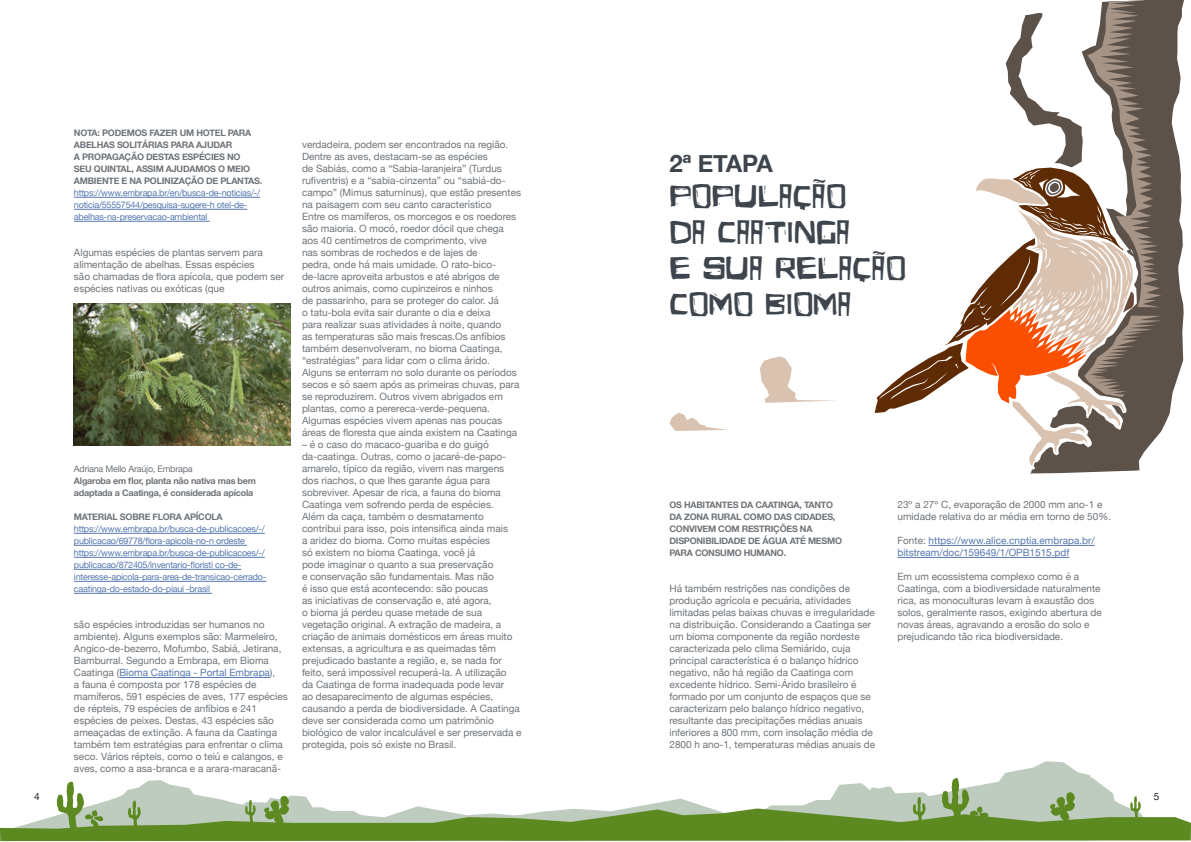
<style>
.page{position:relative;width:1191px;height:842px;background:#fff}
.page>*{position:absolute;margin:0;border:0;box-sizing:border-box;transform-origin:0 0}
.Para_chowmow{font:34px "Eldes Cordel v 3 Regular";color:#3e454c}
.Para_chowmow-2{font:700 24px "Helvetica Neue";color:#3e454c}
.Para_chowmow-3{font:10px/12px "Helvetica Neue";color:#6e7479}
.Para_chowmow-4{font:10px/12px "Helvetica Neue";color:#5678b0}
.t1{font:10px "Helvetica Neue";color:#231f20}
.quote{font:9px/12px "Helvetica Neue";letter-spacing:-.025em;color:#5678b0}
.quote-2{font:700 9px/12px "Helvetica Neue";letter-spacing:-.025em;color:#6e7479}
.quote-3{font:9px "Helvetica Neue";letter-spacing:-.025em;color:#6e7479}
.s1{color:#5678b0}
.s2{color:#6e7479}
</style>
<div class="page">
<hr style="left:928px;top:545px;width:166px;height:1px;background:#5678b0">
<hr style="left:897px;top:557px;width:172px;height:1px;background:#5678b0">
<svg style="left:1031px;top:0;width:153px;height:473px;fill:#5c524a"></svg>
<svg style="left:874px;top:1px;width:288px;height:471px"></svg>
<hr style="left:119px;top:677px;width:151px;height:1px;background:#5678b0">
<img style="left:74px;top:304px;width:217px;height:141px">
<hr style="left:74px;top:533px;width:191px;height:1px;background:#5678b0">
<hr style="left:74px;top:545px;width:173px;height:1px;background:#5678b0">
<hr style="left:74px;top:557px;width:191px;height:1px;background:#5678b0">
<hr style="left:74px;top:569px;width:167px;height:1px;background:#5678b0">
<hr style="left:74px;top:581px;width:192px;height:1px;background:#5678b0">
<hr style="left:74px;top:593px;width:138px;height:1px;background:#5678b0">
<svg style="left:669px;top:412px;width:58px;height:19px"></svg>
<svg style="left:760px;top:356px;width:76px;height:47px"></svg>
<svg style="left:1001px;top:761px;width:92px;height:17px;fill:#bdccbf"></svg>
<svg style="left:0;top:778px;width:1191px;height:63px"></svg>
<hr style="left:74px;top:197px;width:186px;height:1px;background:#5678b0">
<hr style="left:74px;top:209px;width:173px;height:1px;background:#5678b0">
<hr style="left:74px;top:221px;width:136px;height:1px;background:#5678b0">
<p class="quote-2" style="left:74px;top:127px;width:190px">NOTA: PODEMOS FAZER UM HOTEL PARA ABELHAS SOLITÁRIAS PARA AJUDAR<br>A PROPAGAÇÃO DESTAS ESPÉCIES NO<br>SEU QUINTAL, ASSIM AJUDAMOS O MEIO AMBIENTE E NA POLINIZAÇÃO DE PLANTAS.</p>
<p class="quote" style="left:74px;top:188px;width:188px">https://www.embrapa.br/en/busca-de-noticias/-/ noticia/55557544/pesquisa-sugere-h otel-de&shy;abelhas-na-preservacao-ambiental</p>
<p class="Para_chowmow-3" style="left:74px;top:247px;width:190px">Algumas espécies de plantas servem para alimentação de abelhas. Essas espécies</p>
<p class="Para_chowmow-3" style="left:74px;top:271px;width:212px">são chamadas de flora apícola, que podem ser espécies nativas ou exóticas (que</p>
<p class="quote-3" style="left:74px;top:463px;width:120px">Adriana Mello Araújo, Embrapa</p>
<p class="quote-2" style="left:74px;top:475px;width:183px">Algaroba em flor, planta não nativa mas bem adaptada a Caatinga, é considerada apícola</p>
<p class="quote-2" style="left:74px;top:511px;width:150px">MATERIAL SOBRE FLORA APÍCOLA</p>
<p class="quote" style="left:74px;top:524px;width:194px">https://www.embrapa.br/busca-de-publicacoes/-/ publicacao/69778/flora-apicola-no-n ordeste https://www.embrapa.br/busca-de-publicacoes/-/ publicacao/872405/inventario-floristi co-de&shy;interesse-apicola-para-area-de-transicao-cerrado&shy;caatinga-do-estado-do-piaui -brasil</p>
<p class="Para_chowmow-3" style="left:74px;top:619px;width:215px">são espécies introduzidas ser humanos no ambiente). Alguns exemplos são: Marmeleiro, Angico-de-bezerro, Mofumbo, Sabiá, Jetirana, Bamburral. Segundo a Embrapa, em Bioma Caatinga (<span class="s1">Bioma Caatinga - Portal Embrapa</span>),<br>a fauna é composta por 178 espécies de mamíferos, 591 espécies de aves, 177 espécies de répteis, 79 espécies de anfíbios e 241 espécies de peixes. Destas, 43 espécies são ameaçadas de extinção. A fauna da Caatinga também tem estratégias para enfrentar o clima seco. Vários répteis, como o teiú e calangos, e aves, como a asa-branca e a arara-maracanã-</p>
<p class="Para_chowmow-3" style="left:302px;top:139px;width:220px">verdadeira, podem ser encontrados na região.<br>Dentre as aves, destacam-se as espécies<br>de Sabiás, como a “Sabia-laranjeira” (Turdus rufiventris) e a “sabia-cinzenta” ou “sabiá-do&shy;campo” (Mimus saturninus), que estão presentes na paisagem com seu canto característico<br>Entre os mamíferos, os morcegos e os roedores são maioria. O mocó, roedor dócil que chega aos 40 centímetros de comprimento, vive<br>nas sombras de rochedos e de lajes de<br>pedra, onde há mais umidade. O rato-bico&shy;de-lacre aproveita arbustos e até abrigos de outros animais, como cupinzeiros e ninhos<br>de passarinho, para se proteger do calor. Já<br>o tatu-bola evita sair durante o dia e deixa<br>para realizar suas atividades à noite, quando<br>as temperaturas são mais frescas.Os anfíbios também desenvolveram, no bioma Caatinga, “estratégias” para lidar com o clima árido.<br>Alguns se enterram no solo durante os períodos secos e só saem após as primeiras chuvas, para se reproduzirem. Outros vivem abrigados em plantas, como a perereca-verde-pequena.</p>
<p class="Para_chowmow-3" style="left:302px;top:415px;width:217px">Algumas espécies vivem apenas nas poucas áreas de floresta que ainda existem na Caatinga</p>
<p class="Para_chowmow-3" style="left:302px;top:439px;width:221px">– é o caso do macaco-guariba e do guigó da-caatinga. Outras, como o jacaré-de-papo&shy;amarelo, típico da região, vivem nas margens dos riachos, o que lhes garante água para sobreviver. Apesar de rica, a fauna do bioma Caatinga vem sofrendo perda de espécies.<br>Além da caça, também o desmatamento contribui para isso, pois intensifica ainda mais<br>a aridez do bioma. Como muitas espécies<br>só existem no bioma Caatinga, você já<br>pode imaginar o quanto a sua preservação<br>e conservação são fundamentais. Mas não<br>é isso que está acontecendo: são poucas<br>as iniciativas de conservação e, até agora,<br>o bioma já perdeu quase metade de sua vegetação original. A extração de madeira, a criação de animais domésticos em áreas muito extensas, a agricultura e as queimadas têm prejudicado bastante a região, e, se nada for feito, será impossível recuperá-la. A utilização<br>da Caatinga de forma inadequada pode levar<br>ao desaparecimento de algumas espécies, causando a perda de biodiversidade. A Caatinga deve ser considerada como um patrimônio biológico de valor incalculável e ser preservada e protegida, pois só existe no Brasil.</p>
<p class="Para_chowmow-2" style="left:669px;top:145px;width:105px">2ª ETAPA</p>
<p class="Para_chowmow" style="left:669px;top:177px;width:178px">POPULAÇÃO</p>
<p class="Para_chowmow" style="left:669px;top:213px;width:182px">DA CAATINGA</p>
<p class="Para_chowmow" style="left:669px;top:249px;width:238px">E SUA RELAÇÃO</p>
<p class="Para_chowmow" style="left:669px;top:285px;width:184px">COMO BIOMA</p>
<p class="quote-2" style="left:669px;top:499px;width:174px">OS HABITANTES DA CAATINGA, TANTO<br>DA ZONA RURAL COMO DAS CIDADES,<br>CONVIVEM COM RESTRIÇÕES NA<br>DISPONIBILIDADE DE ÁGUA ATÉ MESMO<br>PARA CONSUMO HUMANO.</p>
<p class="Para_chowmow-3" style="left:669px;top:583px;width:207px">Há também restrições nas condições de produção agrícola e pecuária, atividades limitadas pelas baixas chuvas e irregularidade na distribuição. Considerando a Caatinga ser um bioma componente da região nordeste caracterizada pelo clima Semiárido, cuja principal característica é o balanço hídrico negativo, não há região da Caatinga com excedente hídrico. Semi-Árido brasileiro é formado por um conjunto de espaços que se caracterizam pelo balanço hídrico negativo, resultante das precipitações médias anuais inferiores a 800 mm, com insolação média de 2800 h ano-1, temperaturas médias anuais de</p>
<p class="Para_chowmow-3" style="left:897px;top:499px;width:215px">23º a 27º C, evaporação de 2000 mm ano-1 e umidade relativa do ar média em torno de 50%.</p>
<p class="Para_chowmow-4" style="left:897px;top:535px;width:199px"><span class="s2">Fonte:</span> https://www.alice.cnptia.embrapa.br/ bitstream/doc/159649/1/OPB1515.pdf</p>
<p class="Para_chowmow-3" style="left:897px;top:571px;width:206px">Em um ecossistema complexo como é a Caatinga, com a biodiversidade naturalmente rica, as monoculturas levam à exaustão dos solos, geralmente rasos, exigindo abertura de novas áreas, agravando a erosão do solo e prejudicando tão rica biodiversidade.</p>
<p class="t1" style="left:34px;top:789px;width:7px">4</p>
<p class="t1" style="left:1153px;top:789px;width:7px">5</p>
</div>
